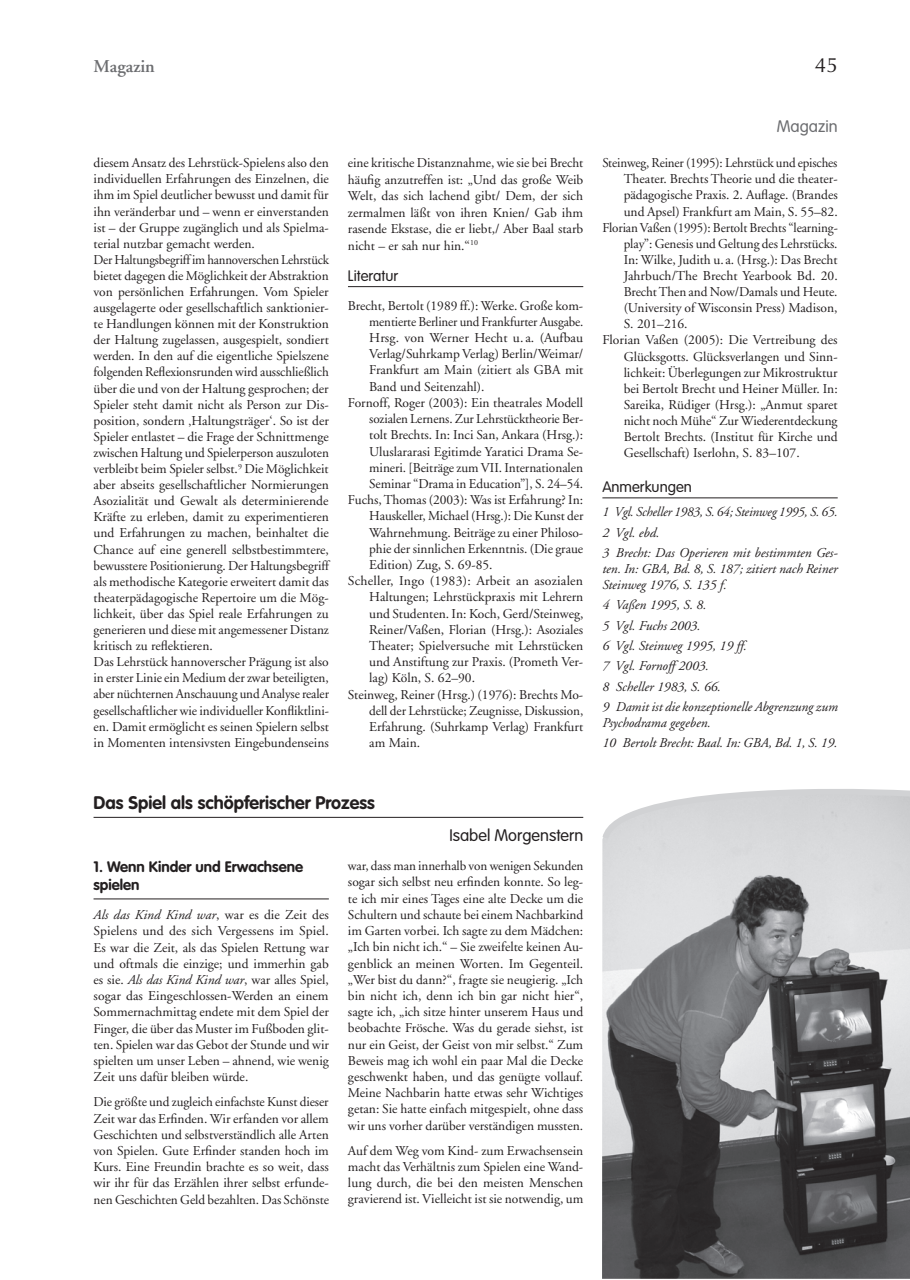
<style>
.page{position:relative;width:910px;height:1280px;background:#fff}
.page>*{position:absolute;margin:0;border:0;box-sizing:border-box;transform-origin:0 0}
.t1{font:21px "Optus T";color:#231f20}
.t2{font:700 18px "VAG Rounded";color:#231f20}
.t3{font:600 18px "Adobe Garamond";color:#6c6d70}
.t4{font:300 16.5px "VAG Rounded";color:#231f20}
.t5{font:300 16.5px "VAG Rounded";color:#6c6d70}
.t6{font:700 15px/18px "VAG Rounded";color:#231f20}
.t7{font:300 15px "VAG Rounded";color:#231f20}
.t8{font:13.5px/16px "Adobe Garamond";color:#231f20;text-align:justify}
.t9{font:italic 13.5px/20.2px "Adobe Garamond";color:#231f20}
.t10{font:13.5px "Adobe Garamond";color:#231f20;scale:.96 1}
.s1{font-style:italic}
</style>
<div class="page">
<hr style="left:348px;top:286px;width:235px;height:1px;background:#231f20">
<hr style="left:602px;top:497px;width:236px;height:1px;background:#231f20">
<hr style="left:94px;top:817px;width:489px;height:1px;background:#231f20">
<hr style="left:94px;top:898px;width:235px;height:1px;background:#231f20">
<img style="left:602px;top:845px;width:308px;height:434px">
<svg style="left:602px;top:789px;width:308px;height:56px;background:#dadbdc"></svg>
<h2 class="t3" style="left:94px;top:56px;width:63px">Magazin</h2>
<h1 class="t1" style="left:814px;top:53px;width:25px">45</h1>
<p class="t8" style="left:94px;top:155px;width:237px;text-align:left">diesem Ansatz des Lehrstück-Spielens also den individuellen Erfahrungen des Einzelnen, die ihm im Spiel deutlicher bewusst und damit für ihn veränderbar und – wenn er einverstanden ist – der Gruppe zugänglich und als Spielma&shy;terial nutzbar gemacht werden.<br>Der Haltungsbegriff im hannoverschen Lehrstück bietet dagegen die Möglichkeit der Abstraktion von persönlichen Erfahrungen. Vom Spieler ausgelagerte oder gesellschaftlich sanktionier&shy;te Handlungen können mit der Konstruktion der Haltung zugelassen, ausgespielt, sondiert werden. In den auf die eigentliche Spielszene folgenden Reflexionsrunden wird ausschließlich über die und von der Haltung gesprochen; der Spieler steht damit nicht als Person zur Dis&shy;position, sondern ‚Haltungsträger‘. So ist der Spieler entlastet – die Frage der Schnittmenge zwischen Haltung und Spielerperson auszuloten verbleibt beim Spieler selbst.<sup>9</sup> Die Möglichkeit aber abseits gesellschaftlicher Normierungen Asozialität und Gewalt als determinierende Kräfte zu erleben, damit zu experimentieren und Erfahrungen zu machen, beinhaltet die Chance auf eine generell selbstbestimmtere, bewusstere Positionierung. Der Haltungsbegriff als methodische Kategorie erweitert damit das theaterpädagogische Repertoire um die Mög&shy;lichkeit, über das Spiel reale Erfahrungen zu generieren und diese mit angemessener Distanz kritisch zu reflektieren.<br>Das Lehrstück hannoverscher Prägung ist also in erster Linie ein Medium der zwar beteiligten, aber nüchternen Anschauung und Analyse realer gesellschaftlicher wie individueller Konfliktlini&shy;en. Damit ermöglicht es seinen Spielern selbst in Momenten intensivsten Eingebundenseins</p>
<p class="t8" style="left:348px;top:155px;width:237px;line-height:16.5px">eine kritische Distanznahme, wie sie bei Brecht häufig anzutreffen ist: „Und das große Weib Welt, das sich lachend gibt/ Dem, der sich zermalmen läßt von ihren Knien/ Gab ihm rasende Ekstase, die er liebt,/ Aber Baal starb nicht – er sah nur hin.“<sup>10</sup></p>
<p class="t7" style="left:348px;top:267px;width:52px">Literatur</p>
<p class="t8" style="left:348px;top:298px;width:237px">Brecht, Bertolt (1989 ff.): Werke. Große kom-</p>
<p class="t10" style="left:369px;top:314px;width:225px">mentierte Berliner und Frankfurter Ausgabe.</p>
<p class="t8" style="left:369px;top:330px;width:216px">Hrsg. von Werner Hecht u. a. (Aufbau</p>
<p class="t8" style="left:369px;top:346px;width:216px">Ver lag/Suhrkamp Verlag) Berlin/Weimar/</p>
<p class="t8" style="left:369px;top:362px;width:216px">Frankfurt am Main (zitiert als GBA mit</p>
<p class="t8" style="left:369px;top:379px;width:117px">Band und Seitenzahl).</p>
<p class="t8" style="left:348px;top:395px;width:237px">Fornoff, Roger (2003): Ein theatrales Modell</p>
<p class="t8" style="left:369px;top:411px;width:215px">sozialen Lernens. Zur Lehrstücktheorie Ber-</p>
<p class="t8" style="left:369px;top:427px;width:216px">tolt Brechts. In: Inci San, Ankara (Hrsg.):</p>
<p class="t8" style="left:369px;top:443px;width:216px">Uluslararasi Egitimde Yaratici Drama Se-</p>
<p class="t8" style="left:369px;top:460px;width:215px">mineri. [Beiträge zum VII. Internationalen</p>
<p class="t8" style="left:369px;top:476px;width:215px">Seminar “Drama in Education”], S. 24–54.</p>
<p class="t8" style="left:348px;top:492px;width:237px">Fuchs, Thomas (2003): Was ist Erfahrung? In:</p>
<p class="t8" style="left:369px;top:508px;width:216px">Hauskeller, Michael (Hrsg.): Die Kunst der</p>
<p class="t8" style="left:369px;top:524px;width:215px">Wahrnehmung. Beiträge zu einer Philoso-</p>
<p class="t8" style="left:369px;top:541px;width:215px">phie der sinnlichen Erkenntnis. (Die graue</p>
<p class="t8" style="left:369px;top:557px;width:125px">Edition) Zug, S. 69-85.</p>
<p class="t8" style="left:348px;top:573px;width:237px">Scheller, Ingo (1983): Arbeit an asozialen</p>
<p class="t8" style="left:369px;top:589px;width:216px">Haltungen; Lehrstückpraxis mit Lehrern</p>
<p class="t8" style="left:369px;top:605px;width:216px">und Studenten. In: Koch, Gerd/Steinweg,</p>
<p class="t8" style="left:369px;top:622px;width:216px">Reiner/Vaßen, Florian (Hrsg.): Asoziales</p>
<p class="t8" style="left:369px;top:638px;width:215px">Theater; Spielversuche mit Lehrstücken</p>
<p class="t8" style="left:369px;top:654px;width:216px">und Anstiftung zur Praxis. (Prometh Ver-</p>
<p class="t8" style="left:369px;top:670px;width:107px">lag) Köln, S. 62–90.</p>
<p class="t8" style="left:348px;top:686px;width:237px">Steinweg, Reiner (Hrsg.) (1976): Brechts Mo-</p>
<p class="t8" style="left:369px;top:703px;width:216px">dell der Lehrstücke; Zeugnisse, Diskussion,</p>
<p class="t8" style="left:369px;top:719px;width:216px">Erfahrung. (Suhrkamp Verlag) Frankfurt</p>
<p class="t8" style="left:369px;top:735px;width:52px">am Main.</p>
<h2 class="t2" style="left:94px;top:792px;width:283px">Das Spiel als schöpferischer Prozess</h2>
<p class="t4" style="left:449px;top:826px;width:135px">Isabel Morgenstern</p>
<p class="t6" style="left:94px;top:858px;width:211px">1. Wenn Kinder und Erwachsene spielen</p>
<p class="t8" style="left:94px;top:907px;width:237px"><span class="s1">Als das Kind Kind war</span>, war es die Zeit des Spielens und des sich Vergessens im Spiel.<br>Es war die Zeit, als das Spielen Rettung war und oftmals die einzige; und immerhin gab es sie. <span class="s1">Als das Kind Kind war</span>, war alles Spiel, sogar das Eingeschlossen-Werden an einem Som mernachmittag endete mit dem Spiel der Finger, die über das Muster im Fußboden glit&shy;ten. Spielen war das Gebot der Stunde und wir spielten um unser Leben – ahnend, wie wenig Zeit uns dafür bleiben würde.</p>
<p class="t8" style="left:94px;top:1094px;width:237px">Die größte und zugleich einfachste Kunst dieser Zeit war das Erfinden. Wir erfanden vor al lem Geschichten und selbstverständlich alle Arten von Spielen. Gute Erfinder standen hoch im Kurs. Eine Freundin brachte es so weit, dass wir ihr für das Erzählen ihrer selbst erfunde&shy;nen Geschichten Geld bezahlten. Das Schönste</p>
<p class="t8" style="left:348px;top:858px;width:237px">war, dass man innerhalb von wenigen Sekunden sogar sich selbst neu erfinden konnte. So leg&shy;te ich mir eines Tages eine alte Decke um die Schultern und schaute bei einem Nachbarkind im Garten vorbei. Ich sagte zu dem Mädchen: „Ich bin nicht ich.“ – Sie zweifelte keinen Au&shy;genblick an meinen Worten. Im Gegenteil. „Wer bist du dann?“, fragte sie neugierig. „Ich bin nicht ich, denn ich bin gar nicht hier“, sagte ich, „ich sitze hinter unserem Haus und beo bachte Frösche. Was du gerade siehst, ist nur ein Geist, der Geist von mir selbst.“ Zum Beweis mag ich wohl ein paar Mal die Decke geschwenkt haben, und das genügte vollauf.<br>Meine Nachbarin hatte etwas sehr Wichtiges getan: Sie hatte einfach mitgespielt, ohne dass wir uns vorher darüber verständigen mussten.</p>
<p class="t8" style="left:348px;top:1143px;width:237px">Auf dem Weg vom Kind- zum Erwachsensein macht das Verhältnis zum Spielen eine Wand&shy;lung durch, die bei den meisten Menschen gravierend ist. Vielleicht ist sie notwendig, um</p>
<p class="t5" style="left:777px;top:116px;width:62px">Magazin</p>
<p class="t10" style="left:602px;top:156px;width:246px">Steinweg, Reiner (1995): Lehrstück und episches</p>
<p class="t8" style="left:624px;top:171px;width:216px">Theater. Brechts Theorie und die theater-</p>
<p class="t8" style="left:624px;top:187px;width:216px">pädagogische Praxis. 2. Auflage. (Brandes</p>
<p class="t8" style="left:624px;top:204px;width:216px">und Apsel) Frankfurt am Main, S. 55–82.</p>
<p class="t8" style="left:602px;top:220px;width:237px">Florian Vaßen (1995): Bertolt Brechts “learning-</p>
<p class="t8" style="left:624px;top:236px;width:215px">play”: Genesis und Geltung des Lehrstücks.</p>
<p class="t8" style="left:624px;top:252px;width:215px">In: Wilke, Judith u. a. (Hrsg.): Das Brecht</p>
<p class="t8" style="left:624px;top:268px;width:216px">Jahrbuch/The Brecht Yearbook Bd. 20.</p>
<p class="t8" style="left:624px;top:284px;width:215px">Brecht Then and Now/Damals und Heute.</p>
<p class="t8" style="left:624px;top:300px;width:215px">(University of Wisconsin Press) Madison,</p>
<p class="t8" style="left:624px;top:316px;width:65px">S. 201–216.</p>
<p class="t8" style="left:602px;top:332px;width:237px">Florian Vaßen (2005): Die Vertreibung des</p>
<p class="t8" style="left:624px;top:349px;width:216px">Glücksgotts. Glücksverlangen und Sinn-</p>
<p class="t8" style="left:624px;top:365px;width:215px">lichkeit: Überlegungen zur Mikrostruktur</p>
<p class="t8" style="left:624px;top:381px;width:216px">bei Bertolt Brecht und Heiner Müller. In:</p>
<p class="t8" style="left:624px;top:397px;width:216px">Sareika, Rüdiger (Hrsg.): „Anmut sparet</p>
<p class="t8" style="left:624px;top:413px;width:215px">nicht noch Mühe“ Zur Wiederentdeckung</p>
<p class="t8" style="left:624px;top:429px;width:215px">Bertolt Brechts. (Institut für Kirche und</p>
<p class="t8" style="left:624px;top:445px;width:178px">Gesellschaft) Iserlohn, S. 83–107.</p>
<p class="t7" style="left:602px;top:478px;width:91px">Anmerkungen</p>
<p class="t9" style="left:602px;top:502px;width:237px">1 Vgl. Scheller 1983, S. 64; Steinweg 1995, S. 65.<br>2 Vgl. ebd.<br>3 Brecht: Das Operieren mit bestimmten Ges-</p>
<p class="t9" style="left:602px;top:561px;width:237px;line-height:16px">ten. In: GBA, Bd. 8, S. 187; zitiert nach Reiner<br>Steinweg 1976, S. 135 f.</p>
<p class="t9" style="left:602px;top:595px;width:237px">4 Vaßen 1995, S. 8.<br>5 Vgl. Fuchs 2003.<br>6 Vgl. Steinweg 1995, 19 ff.<br>7 Vgl. Fornoff 2003.<br>8 Scheller 1983, S. 66.<br>9 Damit ist die konzeptionelle Abgrenzung zum</p>
<p class="t9" style="left:602px;top:713px;width:237px">Psychodrama gegeben.<br>10 Bertolt Brecht: Baal. In: GBA, Bd. 1, S. 19.</p>
</div>
